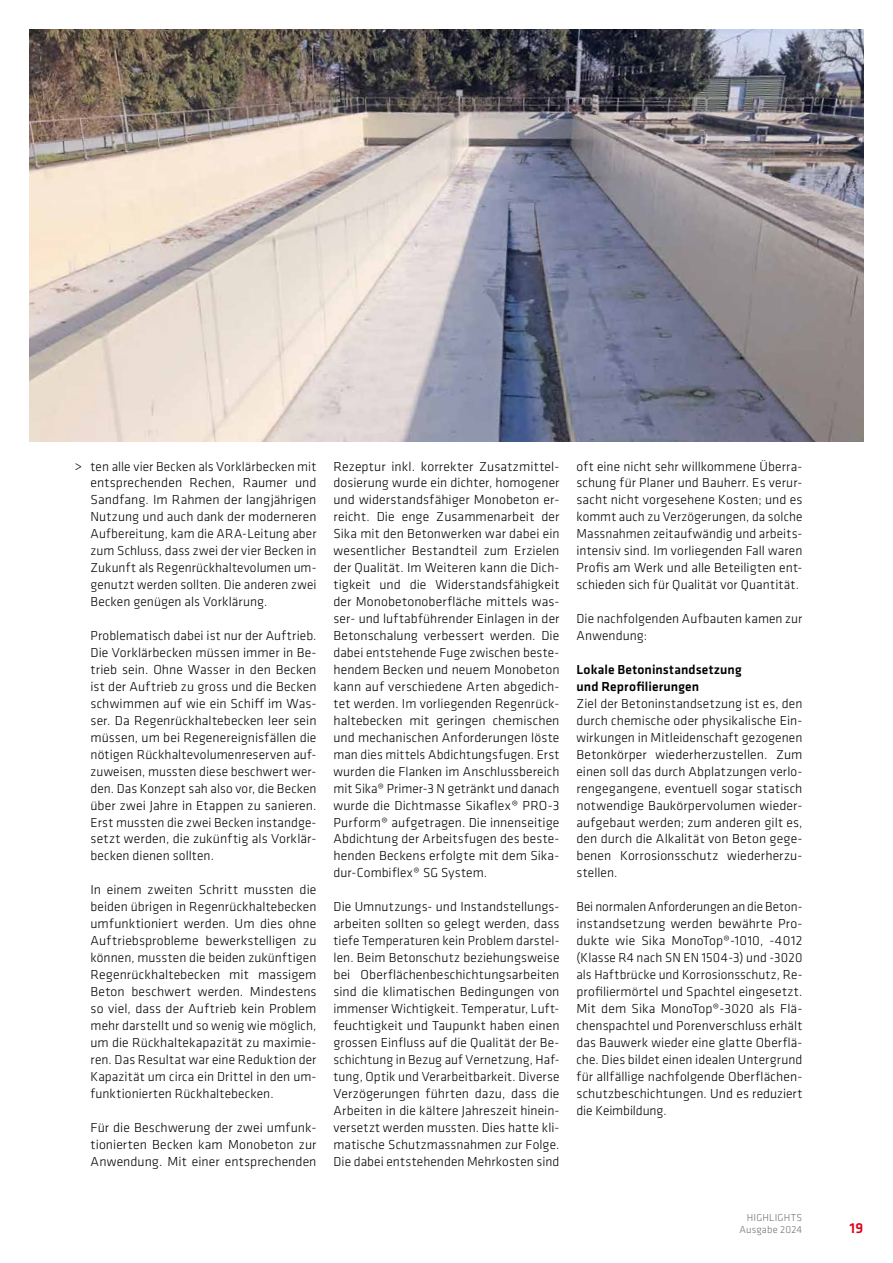
<style>
.page{position:relative;width:893px;height:1263px;background:#fff}
.page>*{position:absolute;margin:0;border:0;box-sizing:border-box;transform-origin:0 0}
.t1{font:500 15px "Klavika";color:#e2001a}
.t2{font:300 13.5px/17px "Klavika";letter-spacing:.005em;color:#000;text-align:justify}
.t3{font:500 13.5px/17px "Klavika";letter-spacing:.01em;color:#000}
.t4{font:300 10.5px/12.6px "Klavika";letter-spacing:.02em;color:#707172;text-align:right}
</style>
<div class="page">
<img style="left:30px;top:30px;width:833px;height:411px">
<p class="t2" style="left:75px;top:457px;width:9px">&gt;</p>
<p class="t2" style="left:91px;top:457px;width:227px">ten alle vier Becken als Vorklärbecken mit entsprechenden Rechen, Raumer und Sandfang. Im Rahmen der langjährigen Nutzung und auch dank der moderneren Aufbereitung, kam die ARA-Leitung aber zum Schluss, dass zwei der vier Becken in Zukunft als Regenrückhaltevolumen um&shy;genutzt werden sollten. Die anderen zwei Becken genügen als Vorklärung.</p>
<p class="t2" style="left:91px;top:627px;width:227px">Problematisch dabei ist nur der Auftrieb.<br>Die Vorklärbecken müssen immer in Be&shy;trieb sein. Ohne Wasser in den Becken ist der Auftrieb zu gross und die Becken schwimmen auf wie ein Schiff im Was&shy;ser. Da Regenrückhaltebecken leer sein müssen, um bei Regenereignisfällen die nötigen Rückhaltevolumenreserven auf&shy;zuweisen, mussten diese beschwert wer&shy;den. Das Konzept sah also vor, die Becken über zwei Jahre in Etappen zu sanieren.<br>Erst mussten die zwei Becken instandge&shy;setzt werden, die zukünftig als Vorklär&shy;becken dienen sollten.</p>
<p class="t2" style="left:91px;top:881px;width:227px">In einem zweiten Schritt mussten die beiden übrigen in Regenrückhaltebecken umfunktioniert werden. Um dies ohne Auftriebsprobleme bewerkstelligen zu können, mussten die beiden zukünftigen Regenrückhaltebecken mit massigem Beton beschwert werden. Mindestens so viel, dass der Auftrieb kein Problem mehr darstellt und so wenig wie möglich, um die Rückhaltekapazität zu maximie&shy;ren. Das Resultat war eine Reduktion der Kapazität um circa ein Drittel in den um&shy;funktionierten Rückhaltebecken.</p>
<p class="t2" style="left:91px;top:1118px;width:227px">Für die Beschwerung der zwei umfunk&shy;tionierten Becken kam Monobeton zur Anwendung. Mit einer entsprechenden</p>
<p class="t2" style="left:333px;top:457px;width:227px">Rezeptur inkl. korrekter Zusatzmittel&shy;dosierung wurde ein dichter, homogener und widerstandsfähiger Monobeton er&shy;reicht. Die enge Zusammenarbeit der Sika mit den Betonwerken war dabei ein wesentlicher Bestandteil zum Erzielen der Qualität. Im Weiteren kann die Dich&shy;tigkeit und die Widerstandsfähigkeit der Monobetonoberfläche mittels was&shy;ser- und luftabführender Einlagen in der Betonschalung verbessert werden. Die dabei entstehende Fuge zwischen beste&shy;hendem Becken und neuem Monobeton kann auf verschiedene Arten abgedich&shy;tet werden. Im vorliegenden Regenrück&shy;haltebecken mit geringen chemischen und mechanischen Anforderungen löste man dies mittels Abdichtungsfugen. Erst wurden die Flanken im Anschlussbereich mit Sika® Primer-3 N getränkt und danach wurde die Dichtmasse Sikaflex® PRO-3<br>Purform® aufgetragen. Die innenseitige Abdichtung der Arbeitsfugen des beste&shy;henden Beckens erfolgte mit dem Sika&shy;dur-Combiflex® SG System.</p>
<p class="t2" style="left:333px;top:898px;width:227px">Die Umnutzungs- und Instandstellungs&shy;arbeiten sollten so gelegt werden, dass tiefe Temperaturen kein Problem darstel&shy;len. Beim Betonschutz beziehungsweise bei Oberflächenbeschichtungsarbeiten sind die klimatischen Bedingungen von immenser Wichtigkeit. Temperatur, Luft&shy;feuchtigkeit und Taupunkt haben einen grossen Einfluss auf die Qualität der Be&shy;schichtung in Bezug auf Vernetzung, Haf&shy;tung, Optik und Verarbeitbarkeit. Diverse Verzögerungen führten dazu, dass die Arbeiten in die kältere Jahreszeit hinein&shy;versetzt werden mussten. Dies hatte kli&shy;matische Schutzmassnahmen zur Folge.<br>Die dabei entstehenden Mehrkosten sind</p>
<p class="t2" style="left:576px;top:457px;width:227px">oft eine nicht sehr willkommene Überra&shy;schung für Planer und Bauherr. Es verur&shy;sacht nicht vorgesehene Kosten; und es kommt auch zu Verzögerungen, da solche Massnahmen zeitaufwändig und arbeits&shy;intensiv sind. Im vorliegenden Fall waren Profis am Werk und alle Beteiligten ent&shy;schieden sich für Qualität vor Quantität.</p>
<p class="t2" style="left:576px;top:610px;width:227px">Die nachfolgenden Aufbauten kamen zur<br>Anwendung:</p>
<p class="t3" style="left:576px;top:661px;width:167px">Lokale Betoninstandsetzung und Reprofilierungen</p>
<p class="t2" style="left:576px;top:695px;width:227px">Ziel der Betoninstandsetzung ist es, den durch chemische oder physikalische Ein&shy;wirkungen in Mitleidenschaft gezogenen Betonkörper wiederherzustellen. Zum einen soll das durch Abplatzungen verlo&shy;rengegangene, eventuell sogar statisch notwendige Baukörpervolumen wieder&shy;aufgebaut werden; zum anderen gilt es, den durch die Alkalität von Beton gege&shy;benen Korrosionsschutz wiederherzu&shy;stellen.</p>
<p class="t2" style="left:576px;top:898px;width:227px">Bei normalen Anforderungen an die Beton&shy;instandsetzung werden bewährte Pro&shy;dukte wie Sika MonoTop®-1010, -4012 (Klasse R4 nach SN EN 1504-3) und -3020 als Haftbrücke und Korrosionsschutz, Re&shy;profiliermörtel und Spachtel eingesetzt.<br>Mit dem Sika MonoTop®-3020 als Flä&shy;chenspachtel und Porenverschluss erhält das Bauwerk wieder eine glatte Oberflä&shy;che. Dies bildet einen idealen Untergrund für allfällige nachfolgende Oberflächen&shy;schutzbeschichtungen. Und es reduziert die Keimbildung.</p>
<p class="t4" style="left:739px;top:1211px;width:64px">HIGHLIGHTS<br>Ausgabe 2024</p>
<p class="t1" style="left:850px;top:1218px;width:15px">19</p>
</div>
